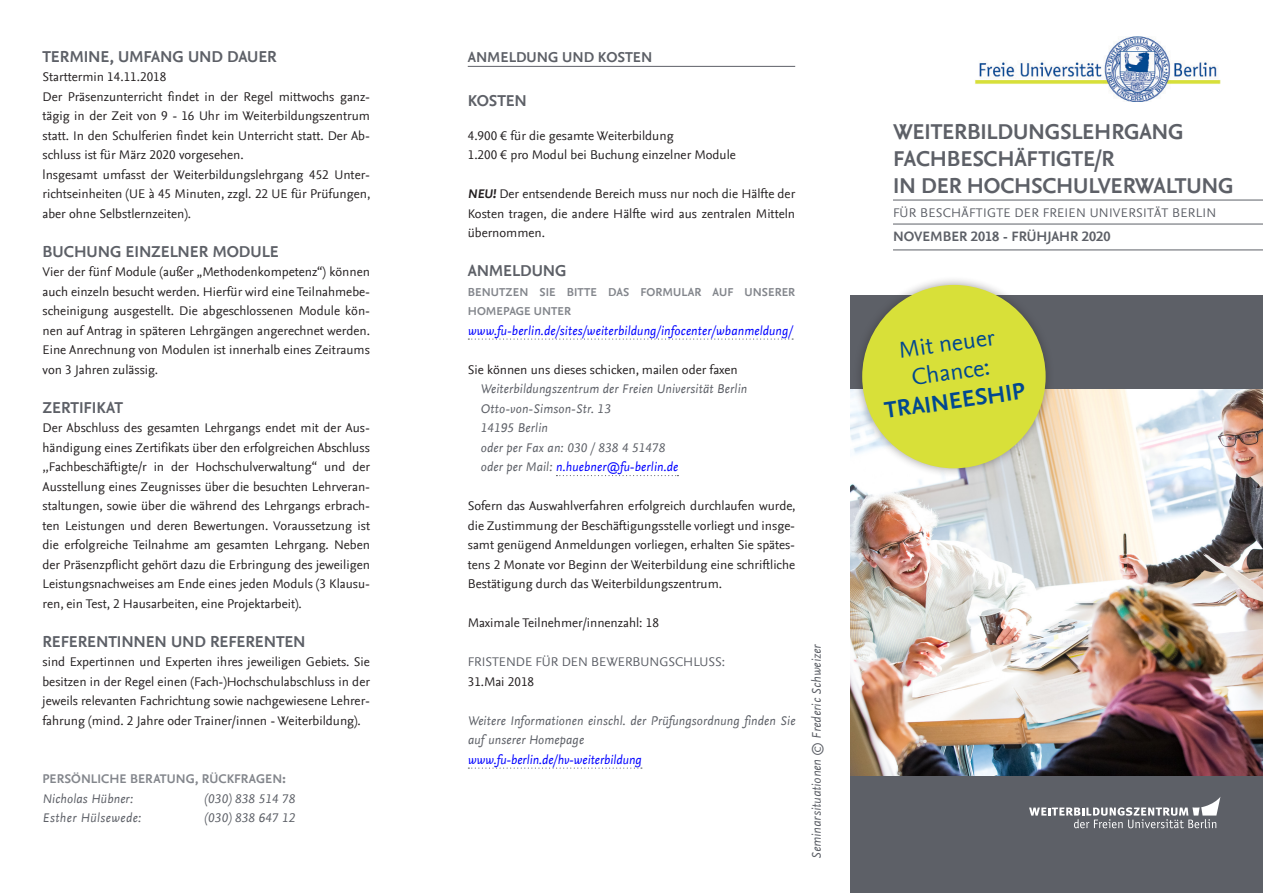
<style>
.page{position:relative;width:1263px;height:893px;background:#fff}
.page>*{position:absolute;margin:0;border:0;box-sizing:border-box;transform-origin:0 0}
.t1{font:24px/28.8px "Nexus Sans TF";color:#014890;text-align:center}
.t2{font:700 24px "Nexus Sans TF";color:#014890}
.t3{font:700 22.5px/27px "Nexus Sans TF";letter-spacing:-.01em;color:#5d6067}
.Fließtext_Überschrif{font:700 16.5px "Nexus Sans TF";letter-spacing:-.01em;color:#5d6067}
.Fließtext{font:700 16.5px "Nexus Sans TF";letter-spacing:-.01em;color:#5d6067}
.Kapitel_Überschrifte{font:700 15px "Nexus Sans TF";color:#5d6067}
.t4{font:700 14.25px "Nexus Sans TF";color:#5d6067}
.Fließtext-2{font:13.2px/19.5px "Nexus Sans TF";color:#231f20;text-align:justify}
.Sonderinformationen{font:italic 13.2px/19.5px "Nexus Sans TF";letter-spacing:.01em;color:#5d6067}
.Sonderinformationen-2{font:italic 13.2px "Nexus Sans TF";letter-spacing:.01em;color:#00f}
.Fließtext-3{font:13.2px "Nexus Sans TF";letter-spacing:.02em;color:#5d6067}
.Fließtext-4{font:13.2px "Nexus Sans TF";color:#5d6067}
.Fließtext_Überschrif-2{font:700 13.2px "Nexus Sans TF";letter-spacing:.005em;color:#83868c}
.Sonderinformationen-3{font:italic 13.2px "Nexus Sans TF";letter-spacing:.03em;color:#5d6067}
.Fließtext_Überschrif-3{font:700 12px/19.5px "Nexus Sans TF";letter-spacing:.005em;color:#83868c}
.s1{font-weight:700;font-style:italic}
.s2{color:#5d6067}
</style>
<div class="page">
<hr style="left:468px;top:66px;width:327px;height:1px;background:#5d6067">
<svg style="left:468px;top:338px;width:325px;height:2px"></svg>
<svg style="left:556px;top:475px;width:122px;height:1px"></svg>
<svg style="left:468px;top:767px;width:174px;height:2px"></svg>
<div style="left:850px;top:774px;width:413px;height:119px;background:#5d6067"></div>
<img style="left:975px;top:37px;width:245px;height:65px">
<hr style="left:893px;top:200px;width:370px;height:1px;background:#5d6067">
<hr style="left:893px;top:224px;width:370px;height:1px;background:#5d6067">
<hr style="left:893px;top:250px;width:370px;height:1px;background:#5d6067">
<svg style="left:1029px;top:797px;width:191px;height:31px"></svg>
<div style="left:850px;top:295px;width:413px;height:95px;background:#5d6067"></div>
<img style="left:850px;top:390px;width:413px;height:385px">
<div style="left:853px;top:276px;width:202px;height:201px;background:#231f20;opacity:.4"></div>
<div style="left:862px;top:285px;width:184px;height:183px;background:#d8e039;border-radius:50%"></div>
<p class="Fließtext_Überschrif" style="left:43px;top:47px;width:236px">TERMINE, UMFANG UND DAUER</p>
<p class="Fließtext-2" style="left:43px;top:67px;width:125px">Starttermin 14.11.2018</p>
<p class="Fließtext-2" style="left:43px;top:87px;width:329px">Der Präsenzunterricht findet in der Regel mittwochs ganz&shy;tägig in der Zeit von 9 - 16 Uhr im Weiterbildungszentrum statt. In den Schulferien findet kein Unterricht statt. Der Ab&shy;schluss ist für März 2020 vorgesehen.</p>
<p class="Fließtext-2" style="left:43px;top:165px;width:329px">lnsgesamt umfasst der Weiterbildungslehrgang 452 Unter&shy;richtseinheiten (UE à 45 Minuten, zzgl. 22 UE für Prüfungen, aber ohne Selbstlernzeiten).</p>
<p class="Fließtext_Überschrif" style="left:43px;top:242px;width:238px">BUCHUNG EINZELNER MODULE</p>
<p class="Fließtext-2" style="left:43px;top:262px;width:329px">Vier der fünf Module (außer „Methodenkompetenz“) können auch einzeln besucht werden. Hierfür wird eine Teilnahmebe&shy;scheinigung ausgestellt. Die abgeschlossenen Module kön&shy;nen auf Antrag in späteren Lehrgängen angerechnet werden.<br>Eine Anrechnung von Modulen ist innerhalb eines Zeitraums von 3 Jahren zulässig.</p>
<p class="Fließtext_Überschrif" style="left:43px;top:398px;width:82px">ZERTIFIKAT</p>
<p class="Fließtext-2" style="left:43px;top:418px;width:329px">Der Abschluss des gesamten Lehrgangs endet mit der Aus&shy;händigung eines Zertifikats über den erfolgreichen Abschluss ,,Fachbeschäftigte/r in der Hochschulverwaltung“ und der Ausstellung eines Zeugnisses über die besuchten Lehrveran&shy;staltungen, sowie über die während des Lehrgangs erbrach&shy;ten Leistungen und deren Bewertungen. Voraussetzung ist die erfolgreiche Teilnahme am gesamten Lehrgang. Neben der Präsenzpflicht gehört dazu die Erbringung des jeweiligen Leistungsnachweises am Ende eines jeden Moduls (3 Klausu&shy;ren, ein Test, 2 Hausarbeiten, eine Projektarbeit).</p>
<p class="Fließtext" style="left:43px;top:632px;width:265px">REFERENTINNEN UND REFERENTEN</p>
<p class="Fließtext-2" style="left:43px;top:652px;width:329px">sind Expertinnen und Experten ihres jeweiligen Gebiets. Sie besitzen in der Regel einen (Fach-)Hochschulabschluss in der jeweils relevanten Fachrichtung sowie nachgewiesene Lehrer&shy;fahrung (mind. 2 Jahre oder Trainer/innen - Weiterbildung).</p>
<p class="Fließtext_Überschrif-2" style="left:43px;top:771px;width:245px">PERSÖNLICHE BERATUNG, RÜCKFRAGEN:</p>
<p class="Sonderinformationen" style="left:43px;top:789px;width:92px">Nicholas Hübner:</p>
<p class="Sonderinformationen" style="left:205px;top:789px;width:92px">(030) 838 514 78</p>
<p class="Sonderinformationen-3" style="left:43px;top:811px;width:100px">Esther Hülsewede:</p>
<p class="Sonderinformationen" style="left:205px;top:809px;width:92px">(030) 838 647 12</p>
<p class="Kapitel_Überschrifte" style="left:468px;top:48px;width:186px">ANMELDUNG UND KOSTEN</p>
<p class="Fließtext" style="left:468px;top:91px;width:61px">KOSTEN</p>
<p class="Fließtext-2" style="left:468px;top:126px;width:207px">4.900 € für die gesamte Weiterbildung</p>
<p class="Fließtext-2" style="left:468px;top:145px;width:270px">1.200 € pro Modul bei Buchung einzelner Module</p>
<p class="Fließtext-2" style="left:468px;top:184px;width:329px"><span class="s1">NEU!</span> Der entsendende Bereich muss nur noch die Hälfte der Kosten tragen, die andere Hälfte wird aus zentralen Mitteln übernommen.</p>
<p class="Fließtext_Überschrif" style="left:468px;top:262px;width:100px">ANMELDUNG</p>
<p class="Fließtext_Überschrif-3" style="left:468px;top:282px;width:329px">BENUTZEN SIE BITTE DAS FORMULAR AUF UNSERER<br>HOMEPAGE UNTER</p>
<p class="Sonderinformationen-2" style="left:468px;top:323px;width:326px">www.fu-berlin.de/sites/weiterbildung/infocenter/wbanmeldung/</p>
<p class="Fließtext-2" style="left:468px;top:360px;width:272px">Sie können uns dieses schicken, mailen oder faxen</p>
<p class="Sonderinformationen" style="left:480px;top:380px;width:268px">Weiterbildungszentrum der Freien Universität Berlin</p>
<p class="Sonderinformationen" style="left:480px;top:399px;width:132px">Otto-von-Simson-Str. 13</p>
<p class="Sonderinformationen" style="left:480px;top:419px;width:69px">14195 Berlin</p>
<p class="Sonderinformationen" style="left:480px;top:438px;width:186px">oder per Fax an: 030 / 838 4 51478</p>
<p class="Sonderinformationen-2" style="left:480px;top:460px;width:199px"><span class="s2">oder per Mail:</span> n.huebner@fu-berlin.de</p>
<p class="Fließtext-2" style="left:468px;top:496px;width:329px">Sofern das Auswahlverfahren erfolgreich durchlaufen wurde, die Zustimmung der Beschäftigungsstelle vorliegt und insge&shy;samt genügend Anmeldungen vorliegen, erhalten Sie spätes&shy;tens 2 Monate vor Beginn der Weiterbildung eine schriftliche Bestätigung durch das Weiterbildungszentrum.</p>
<p class="Fließtext-2" style="left:468px;top:613px;width:193px">Maximale Teilnehmer/innenzahl: 18</p>
<p class="Fließtext-4" style="left:468px;top:654px;width:259px">FRISTENDE FÜR DEN BEWERBUNGSCHLUSS:</p>
<p class="Fließtext-2" style="left:468px;top:672px;width:68px">31.Mai 2018</p>
<p class="Sonderinformationen" style="left:468px;top:711px;width:329px">Weitere Informationen einschl. der Prüfungsordnung finden Sie auf unserer Homepage</p>
<p class="Sonderinformationen-2" style="left:468px;top:752px;width:175px">www.fu-berlin.de/hv-weiterbildung</p>
<p class="Sonderinformationen" style="left:807px;top:859px;width:217px;rotate:-90deg">Seminarsituationen © Frederic Schweizer</p>
<p class="t3" style="left:893px;top:119px;width:292px">WEITERBILDUNGSLEHRGANG<br>FACHBESCHÄFTIGTE/R</p>
<p class="t3" style="left:893px;top:173px;width:342px">IN DER HOCHSCHULVERWALTUNG</p>
<p class="Fließtext-3" style="left:893px;top:205px;width:325px">FÜR BESCHÄFTIGTE DER FREIEN UNIVERSITÄT BERLIN</p>
<p class="t4" style="left:893px;top:228px;width:219px">NOVEMBER 2018 - FRÜHJAHR 2020</p>
<p class="t1" style="left:897px;top:336px;width:98px;rotate:-8deg">Mit neuer<br>Chance:</p>
<p class="t2" style="left:883px;top:397px;width:143px;rotate:-8deg">TRAINEESHIP</p>
</div>
